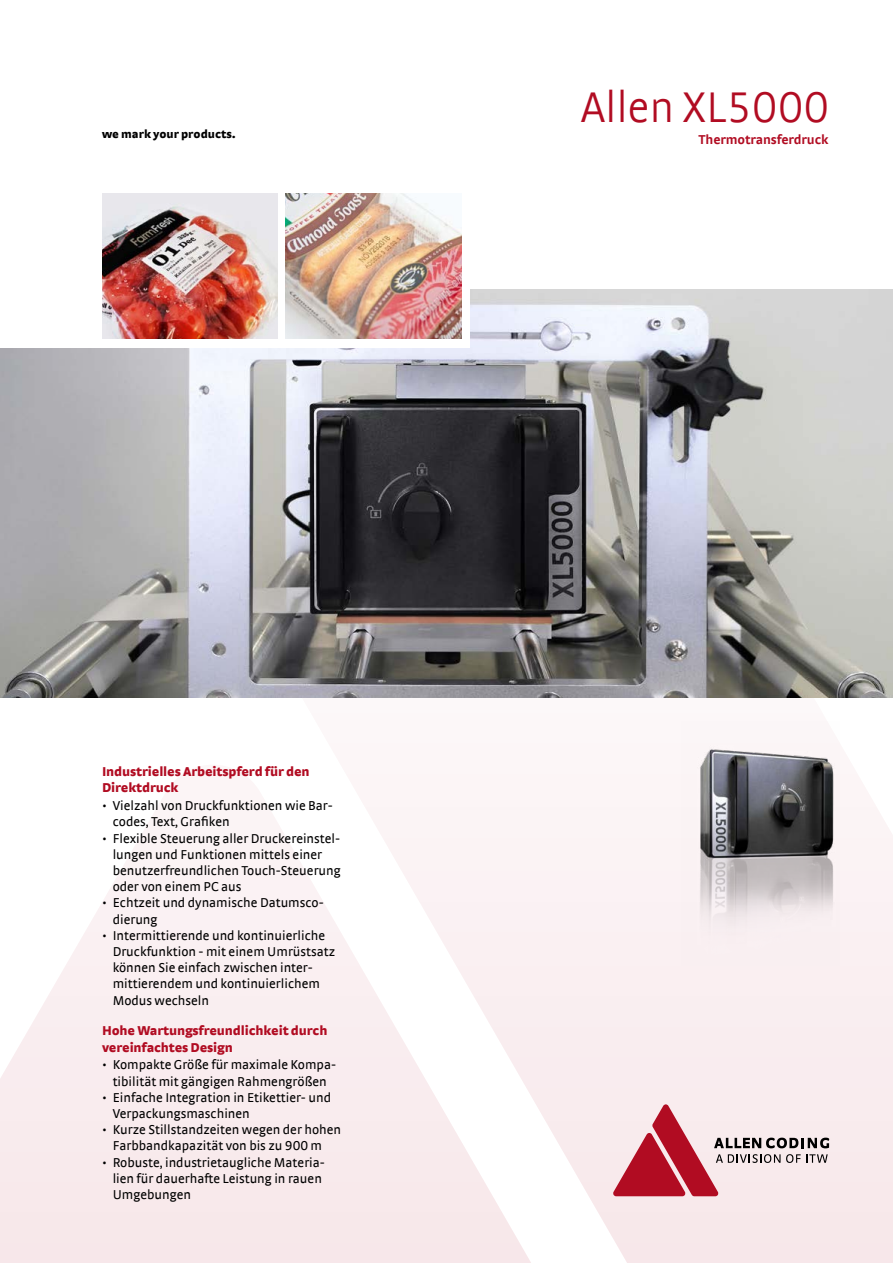
<style>
.page{position:relative;width:893px;height:1263px;background:#fff}
.page>*{position:absolute;margin:0;border:0;box-sizing:border-box;transform-origin:0 0}
.t1{font:300 45px "Strada TF";color:#b10c22}
.t2{font:13.5px/16.2px "Strada TF";color:#000}
.t3{font:900 13.5px/16.2px "Strada TF";letter-spacing:-.01em;color:#b10c22}
.t4{font:700 13.5px "Strada TF";letter-spacing:-.01em;color:#b10c22}
.t5{font:900 12px "Strada TF";color:#000}
</style>
<div class="page">
<svg style="left:267px;top:697px;width:626px;height:566px"></svg>
<svg style="left:0;top:765px;width:880px;height:498px;fill:#faeff1"></svg>
<img style="left:0;top:289px;width:893px;height:408px">
<div style="left:0;top:232px;width:469px;height:116px;background:#fff"></div>
<img style="left:681px;top:721px;width:159px;height:244px">
<img style="left:286px;top:193px;width:175px;height:146px">
<img style="left:102px;top:193px;width:175px;height:146px">
<svg style="left:613px;top:1104px;width:216px;height:92px;background:#dbaab1"></svg>
<p class="t5" style="left:102px;top:126px;width:135px">we mark your products.</p>
<h1 class="t1" style="left:581px;top:81px;width:250px">Allen XL5000</h1>
<p class="t4" style="left:698px;top:132px;width:132px">Thermotransferdruck</p>
<p class="t3" style="left:102px;top:763px;width:209px">Industrielles Arbeitspferd für den<br>Direktdruck</p>
<p class="t2" style="left:113px;top:797px;width:222px;text-indent:-11px">• Vielzahl von Druckfunktionen wie Bar&shy;codes, Text, Grafiken</p>
<p class="t2" style="left:113px;top:830px;width:230px;text-indent:-11px">• Flexible Steuerung aller Druckereinstel&shy;lungen und Funktionen mittels einer benutzerfreundlichen Touch-Steuerung oder von einem PC aus</p>
<p class="t2" style="left:113px;top:894px;width:213px;text-indent:-11px">• Echtzeit und dynamische Datumsco&shy;dierung</p>
<p class="t2" style="left:113px;top:927px;width:224px;text-indent:-11px">• Intermittierende und kontinuierliche Druckfunktion - mit einem Umrüstsatz können Sie einfach zwischen inter&shy;mittierendem und kontinuierlichem Modus wechseln</p>
<p class="t3" style="left:102px;top:1022px;width:227px">Hohe Wartungsfreundlichkeit durch vereinfachtes Design</p>
<p class="t2" style="left:102px;top:1056px;width:236px;text-align:center">• Kompakte Größe für maximale Kompa&shy;tibilität mit gängigen Rahmengrößen</p>
<p class="t2" style="left:113px;top:1089px;width:220px;text-indent:-11px">• Einfache Integration in Etikettier- und<br>Verpackungsmaschinen</p>
<p class="t2" style="left:113px;top:1121px;width:230px;text-indent:-11px">• Kurze Stillstandzeiten wegen der hohen<br>Farbbandkapazität von bis zu 900 m</p>
<p class="t2" style="left:113px;top:1154px;width:214px;text-indent:-11px">• Robuste, industrietaugliche Materia&shy;lien für dauerhafte Leistung in rauen<br>Umgebungen</p>
</div>
